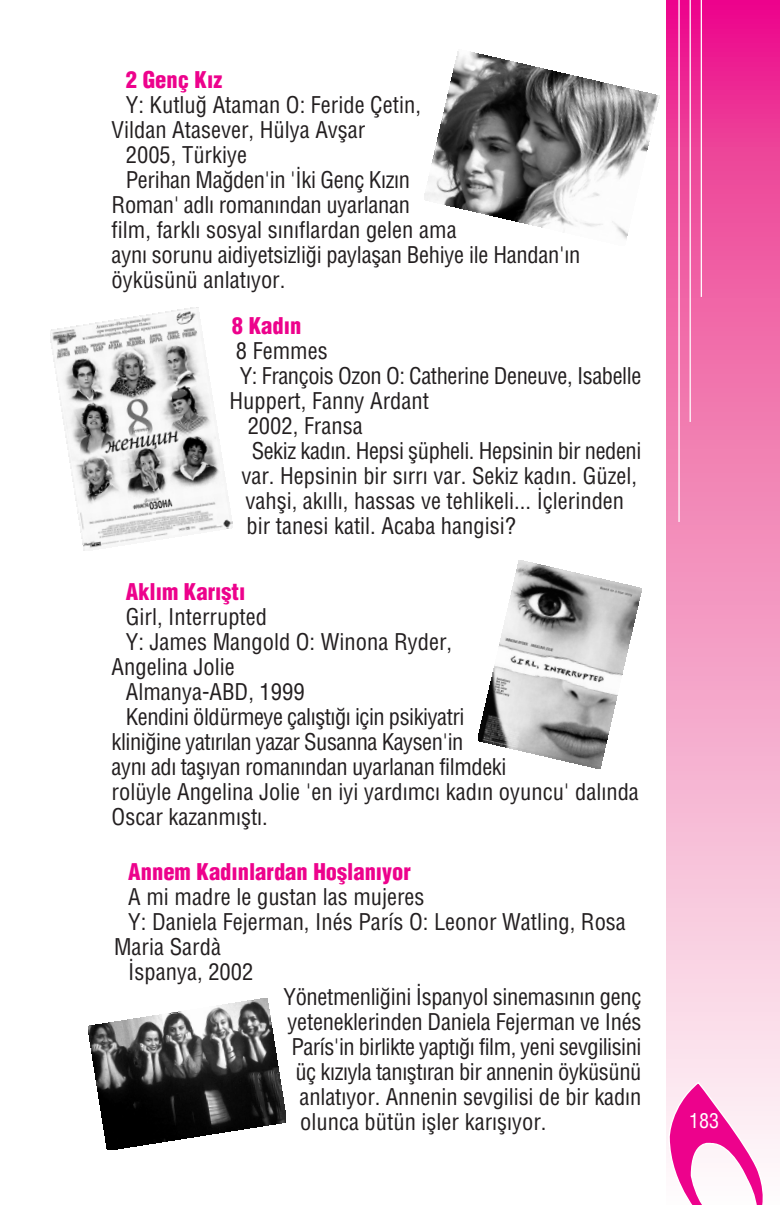
<style>
.page{position:relative;width:780px;height:1205px;background:#fff}
.page>*{position:absolute;margin:0;border:0;box-sizing:border-box;transform-origin:0 0}
.t1{font:22.5px "Helvetica Cond";color:#231f20}
.t2{font:22.5px "Helvetica Cond";letter-spacing:-.02em;color:#231f20}
.t3{font:900 22.5px "Helvetica Cond";color:#ed028c}
.t4{font:22.5px "Helvetica Cond";letter-spacing:-.025em;color:#231f20}
.t5{font:20px "Helvetica Cond";color:#fff}
</style>
<div class="page">
<svg style="left:666px;top:0;width:113px;height:1158px;background:#f38bbd"></svg>
<svg style="left:667px;top:1082px;width:105px;height:123px"></svg>
<hr style="left:678px;top:0;width:1px;height:522px;background:#fff">
<hr style="left:689px;top:0;width:1px;height:422px;background:#fff">
<hr style="left:700px;top:0;width:2px;height:297px;background:#fff">
<img style="left:424px;top:51px;width:235px;height:188px">
<img style="left:50px;top:307px;width:183px;height:243px">
<img style="left:478px;top:560px;width:163px;height:209px">
<img style="left:88px;top:998px;width:198px;height:152px">
<p class="t3" style="left:126px;top:71px;width:98px">2 Genç K›z</p>
<p class="t1" style="left:126px;top:96px;width:296px">Y: Kutlu¤ Ataman O: Feride Çetin,</p>
<p class="t1" style="left:112px;top:121px;width:255px">Vildan Atasever, Hülya Avflar</p>
<p class="t1" style="left:126px;top:146px;width:123px">2005, Türkiye</p>
<p class="t1" style="left:126px;top:171px;width:285px">Perihan Ma¤den'in '‹ki Genç K›z›n</p>
<p class="t1" style="left:112px;top:196px;width:300px">Roman' adl› roman›ndan uyarlanan</p>
<p class="t1" style="left:112px;top:221px;width:346px">film, farkl› sosyal s›n›flardan gelen ama</p>
<p class="t1" style="left:112px;top:246px;width:470px">ayn› sorunu aidiyetsizli¤i paylaflan Behiye ile Handan'›n</p>
<p class="t1" style="left:112px;top:271px;width:175px">öyküsünü anlat›yor.</p>
<p class="t3" style="left:232px;top:317px;width:71px">8 Kad›n</p>
<p class="t1" style="left:236px;top:342px;width:93px">8 Femmes</p>
<p class="t2" style="left:240px;top:367px;width:403px">Y: François Ozon O: Catherine Deneuve, Isabelle</p>
<p class="t1" style="left:229px;top:392px;width:201px">Huppert, Fanny Ardant</p>
<p class="t1" style="left:248px;top:417px;width:116px">2002, Fransa</p>
<p class="t2" style="left:252px;top:442px;width:391px">Sekiz kad›n. Hepsi flüpheli. Hepsinin bir nedeni</p>
<p class="t1" style="left:241px;top:467px;width:397px">var. Hepsinin bir s›rr› var. Sekiz kad›n. Güzel,</p>
<p class="t1" style="left:245px;top:492px;width:380px">vahfli, ak›ll›, hassas ve tehlikeli... ‹çlerinden</p>
<p class="t1" style="left:246px;top:517px;width:271px">bir tanesi katil. Acaba hangisi?</p>
<p class="t3" style="left:126px;top:583px;width:121px">Akl›m Kar›flt›</p>
<p class="t1" style="left:126px;top:608px;width:143px">Girl, Interrupted</p>
<p class="t1" style="left:126px;top:633px;width:328px">Y: James Mangold O: Winona Ryder,</p>
<p class="t1" style="left:112px;top:658px;width:125px">Angelina Jolie</p>
<p class="t1" style="left:126px;top:683px;width:180px">Almanya-ABD, 1999</p>
<p class="t2" style="left:126px;top:708px;width:340px">Kendini öldürmeye çal›flt›¤› için psikiyatri</p>
<p class="t2" style="left:112px;top:733px;width:353px">klini¤ine yat›r›lan yazar Susanna Kaysen'in</p>
<p class="t2" style="left:112px;top:758px;width:396px">ayn› ad› tafl›yan roman›ndan uyarlanan filmdeki</p>
<p class="t1" style="left:112px;top:783px;width:528px">rolüyle Angelina Jolie 'en iyi yard›mc› kad›n oyuncu' dal›nda</p>
<p class="t1" style="left:112px;top:808px;width:158px">Oscar kazanm›flt›.</p>
<p class="t3" style="left:128px;top:863px;width:284px">Annem Kad›nlardan Hofllan›yor</p>
<p class="t1" style="left:128px;top:888px;width:298px">A mi madre le gustan las mujeres</p>
<p class="t1" style="left:128px;top:913px;width:499px">Y: Daniela Fejerman, Inés París O: Leonor Watling, Rosa</p>
<p class="t1" style="left:114px;top:938px;width:108px">Maria Sardà</p>
<p class="t1" style="left:128px;top:963px;width:126px">‹spanya, 2002</p>
<p class="t1" style="left:283px;top:988px;width:359px">Yönetmenli¤ini ‹spanyol sinemas›n›n genç</p>
<p class="t1" style="left:287px;top:1013px;width:355px">yeteneklerinden Daniela Fejerman ve Inés</p>
<p class="t4" style="left:291px;top:1038px;width:351px">París'in birlikte yapt›¤› film, yeni sevgilisini</p>
<p class="t2" style="left:295px;top:1063px;width:347px">üç k›z›yla tan›flt›ran bir annenin öyküsünü</p>
<p class="t1" style="left:299px;top:1088px;width:343px">anlat›yor. Annenin sevgilisi de bir kad›n</p>
<p class="t1" style="left:300px;top:1113px;width:248px">olunca bütün ifller kar›fl›yor.</p>
<p class="t5" style="left:689px;top:1113px;width:31px">183</p>
</div>
